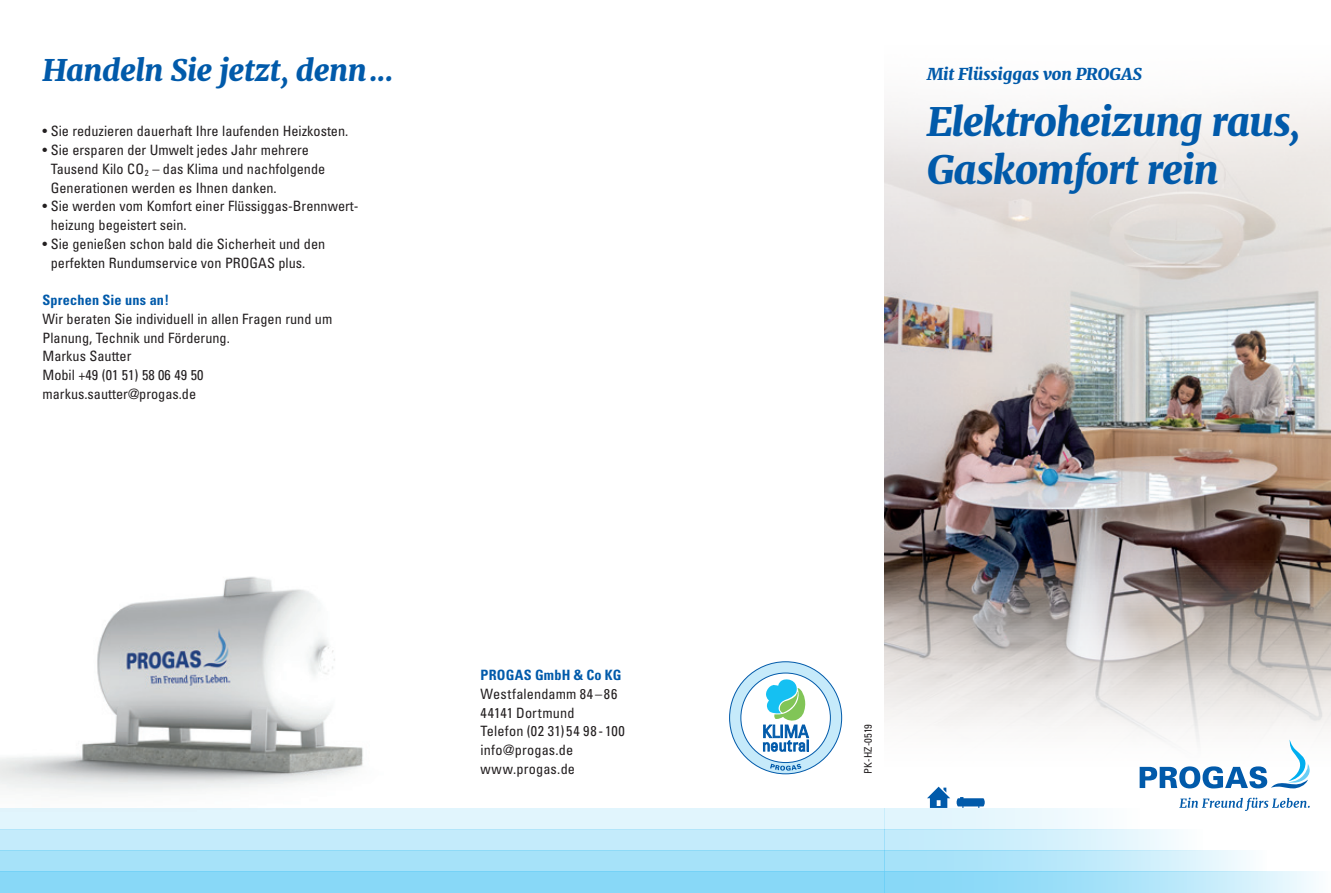
<style>
.page{position:relative;width:1331px;height:893px;background:#fff}
.page>*{position:absolute;margin:0;border:0;box-sizing:border-box;transform-origin:0 0}
.t1{font:italic 900 39.45px/48.6px "Merriweather";letter-spacing:-.02em;color:#015aaa}
.t2{font:italic 900 30px "Merriweather";letter-spacing:-.015em;color:#015aaa}
.t3{font:italic 900 16.5px "Merriweather";letter-spacing:-.005em;color:#015aaa}
.t4{font:condensed 14.25px/18.8px "Univers";color:#231f20}
.t5{font:condensed 14.25px/18.8px "Univers LT Std";letter-spacing:.01em;color:#231f20}
.t6{font:700 condensed 14.25px "Univers";letter-spacing:.01em;color:#015aaa}
.t7{font:700 condensed 14.25px "Univers LT Std";letter-spacing:.015em;color:#015aaa}
.t8{font:condensed 10.5px "Univers LT Std";letter-spacing:.01em;color:#231f20}
.s1{font-family:"Univers LT Std"}
</style>
<div class="page">
<img style="left:0;top:576px;width:363px;height:217px">
<img style="left:884px;top:100px;width:447px;height:688px">
<svg style="left:1140px;top:739px;width:173px;height:49px"></svg>
<svg style="left:1179px;top:798px;width:131px;height:13px"></svg>
<svg style="left:884px;top:872px;width:430px;height:21px;background:#abe3f9"></svg>
<div style="left:884px;top:850px;width:383px;height:22px;background:linear-gradient(to right,#97ddf8,#eef9fe)"></div>
<div style="left:884px;top:829px;width:319px;height:21px;background:linear-gradient(to right,#bae8fa,#f4fbfe)"></div>
<div style="left:884px;top:808px;width:256px;height:21px;background:linear-gradient(to right,#dcf3fd,#f9fdfe)"></div>
<div style="left:0;top:872px;width:884px;height:21px;background:#88d8f7"></div>
<div style="left:0;top:850px;width:884px;height:22px;background:#a6e2f9"></div>
<div style="left:0;top:829px;width:884px;height:21px;background:#c4ebfb"></div>
<div style="left:0;top:808px;width:884px;height:21px;background:#e1f5fd"></div>
<svg style="left:730px;top:662px;width:112px;height:112px;background:#b1daf1"></svg>
<div style="left:741px;top:673px;width:89px;height:89px;background:#fff;border-radius:50%"></div>
<svg style="left:762px;top:678px;width:47px;height:74px"></svg>
<svg style="left:770px;top:764px;width:31px;height:7px"></svg>
<svg style="left:927px;top:787px;width:23px;height:21px"></svg>
<svg style="left:956px;top:797px;width:29px;height:11px"></svg>
<h2 class="t2" style="left:43px;top:49px;width:352px">Handeln Sie jetzt, denn ...</h2>
<p class="t3" style="left:927px;top:63px;width:217px">Mit Flüssiggas von PROGAS</p>
<h1 class="t1" style="left:927px;top:96px;width:375px">Elektroheizung raus,<br>Gaskomfort rein</h1>
<p class="t4" style="left:43px;top:122px;width:307px"><span class="s1">•</span> Sie reduzieren dauerhaft Ihre laufenden Heizkosten.</p>
<p class="t4" style="left:51px;top:140px;width:276px;text-indent:-8px"><span class="s1">•</span> Sie ersparen der Umwelt jedes Jahr mehrere<br>Tausend Kilo CO<sub>2</sub> – das Klima und nachfolgende<br>Generationen werden es Ihnen danken.</p>
<p class="t4" style="left:51px;top:197px;width:309px;text-indent:-8px"><span class="s1">•</span> Sie werden vom Komfort einer Flüssiggas-Brennwert&shy;heizung begeistert sein.</p>
<p class="t4" style="left:51px;top:234px;width:276px;text-indent:-8px"><span class="s1">•</span> Sie genießen schon bald die Sicherheit und den perfekten Rundumservice von PROGAS plus.</p>
<p class="t6" style="left:43px;top:291px;width:128px">Sprechen Sie uns an!</p>
<p class="t4" style="left:43px;top:309px;width:291px">Wir beraten Sie individuell in allen Fragen rund um<br>Planung, Technik und Förderung.<br>Markus Sautter<br>Mobil +49 (01 51) 58 06 49 50 markus.sautter@progas.de</p>
<p class="t7" style="left:480px;top:666px;width:143px">PROGAS GmbH &amp; Co KG</p>
<p class="t5" style="left:480px;top:684px;width:146px">Westfalendamm 84 –86<br>44141 Dortmund<br>Telefon (02 31)54 98-100 info@progas.de www.progas.de</p>
<p class="t8" style="left:861px;top:774px;width:51px;rotate:-90deg">PK-HZ-0519</p>
</div>
